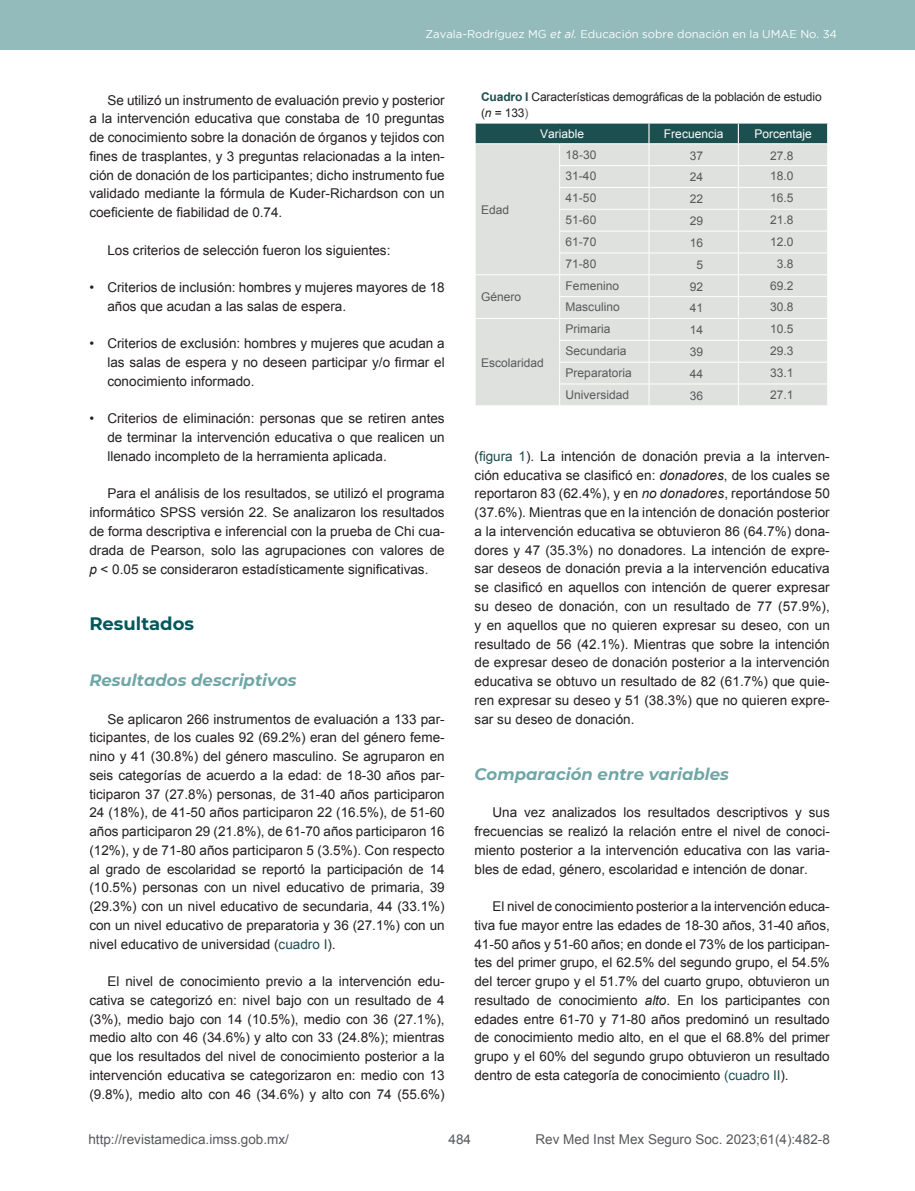
<style>
.page{position:relative;width:915px;height:1191px;background:#fff}
.page>*{position:absolute;margin:0;border:0;box-sizing:border-box;transform-origin:0 0}
.t1{font:700 18px "Montserrat";color:#01585b}
.t2{font:italic 700 16.5px "Montserrat";color:#70a6a6}
.t3{font:13.5px/18.8px "Arial";color:#231f20;text-align:justify}
.t4{font:13.5px "Arial";color:#58595b}
.t5{font:12px "Arial";color:#58595b}
.t6{font:12px/16.5px "Arial";letter-spacing:-.01em;color:#231f20}
.t7{font:12px "Arial";color:#fff}
.t8{font:11.25px "Gotham";color:#fff}
.s1{font-style:inherit}
.s2{font-style:italic}
.s3{color:#1c4f4f}
.s4{font-weight:700;color:#1c4f4f}
.s5{color:#58595b}
</style>
<div class="page">
<div style="left:0;top:0;width:914px;height:50px;background:#93bbbb"></div>
<svg style="left:475px;top:123px;width:353px;height:282px;background:#d2d8d5"></svg>
<p class="t8" style="left:425px;top:28px;width:413px">Zavala-R<span class="s1">o</span>dríguez MG <span class="s2">et al.</span> Educación sobre donación en la UMAE No. 34</p>
<p class="t3" style="left:89px;top:91px;width:357px;text-indent:18px">Se utilizó un instrumento de evaluación previo y posterior a la intervención educativa que constaba de 10 preguntas de conocimiento sobre la donación de órganos y tejidos con fines de trasplantes, y 3 preguntas relacionadas a la inten&shy;ción de donación de los participantes; dicho instrumento fue validado mediante la fórmula de Kuder-Richardson con un coeficiente de fiabilidad de 0.74.</p>
<p class="t3" style="left:107px;top:241px;width:284px">Los criterios de selección fueron los siguientes:</p>
<p class="t3" style="left:107px;top:278px;width:339px;text-indent:-18px">• Criterios de inclusión: hombres y mujeres mayores de 18 años que acudan a las salas de espera.</p>
<p class="t3" style="left:107px;top:334px;width:339px;text-indent:-18px">• Criterios de exclusión: hombres y mujeres que acudan a las salas de espera y no deseen participar y/o firmar el conocimiento informado.</p>
<p class="t3" style="left:107px;top:409px;width:339px;text-indent:-18px">• Criterios de eliminación: personas que se retiren antes de terminar la intervención educativa o que realicen un llenado incompleto de la herramienta aplicada.</p>
<p class="t3" style="left:89px;top:484px;width:357px;text-indent:18px">Para el análisis de los resultados, se utilizó el programa informático SPSS versión 22. Se analizaron los resultados de forma descriptiva e inferencial con la prueba de Chi cua&shy;drada de Pearson, solo las agrupaciones con valores de <span class="s2">p</span> &lt; 0.05 se consideraron estadísticamente significativas.</p>
<h1 class="t1" style="left:89px;top:610px;width:106px">Resultados</h1>
<p class="t2" style="left:89px;top:668px;width:209px">Resultados descriptivos</p>
<p class="t3" style="left:89px;top:709px;width:357px;text-indent:18px">Se aplicaron 266 instrumentos de evaluación a 133 par&shy;ticipantes, de los cuales 92 (69.2%) eran del género feme&shy;nino y 41 (30.8%) del género masculino. Se agruparon en seis categorías de acuerdo a la edad: de 18-30 años par&shy;ticiparon 37 (27.8%) personas, de 31-40 años participaron 24 (18%), de 41-50 años participaron 22 (16.5%), de 51-60 años participaron 29 (21.8%), de 61-70 años participaron 16 (12%), y de 71-80 años participaron 5 (3.5%). Con respecto al grado de escolaridad se reportó la participación de 14 (10.5%) personas con un nivel educativo de primaria, 39 (29.3%) con un nivel educativo de secundaria, 44 (33.1%) con un nivel educativo de preparatoria y 36 (27.1%) con un nivel educativo de universidad (<span class="s3">cuadro I</span>).</p>
<p class="t3" style="left:89px;top:972px;width:357px;text-indent:18px">El nivel de conocimiento previo a la intervención edu&shy;cativa se categorizó en: nivel bajo con un resultado de 4 (3%), medio bajo con 14 (10.5%), medio con 36 (27.1%), medio alto con 46 (34.6%) y alto con 33 (24.8%); mientras que los resultados del nivel de conocimiento posterior a la intervención educativa se categorizaron en: medio con 13 (9.8%), medio alto con 46 (34.6%) y alto con 74 (55.6%)</p>
<p class="t6" style="left:481px;top:88px;width:342px"><span class="s4">Cuadro I</span> Características demográficas de la población de estudio (<span class="s2">n</span> = 133<span class="s5">)</span></p>
<p class="t7" style="left:540px;top:126px;width:46px">Variable</p>
<p class="t7" style="left:663px;top:126px;width:61px">Frecuencia</p>
<p class="t7" style="left:754px;top:126px;width:59px">Porcentaje</p>
<p class="t5" style="left:481px;top:202px;width:30px">Edad</p>
<p class="t5" style="left:481px;top:289px;width:42px">Género</p>
<p class="t5" style="left:481px;top:354px;width:64px">Escolaridad</p>
<p class="t5" style="left:565px;top:146px;width:32px">18-30</p>
<p class="t5" style="left:689px;top:147px;width:15px">37</p>
<p class="t5" style="left:769px;top:147px;width:25px">27.8</p>
<p class="t5" style="left:565px;top:168px;width:32px">31-40</p>
<p class="t5" style="left:689px;top:169px;width:15px">24</p>
<p class="t5" style="left:769px;top:168px;width:25px">18.0</p>
<p class="t5" style="left:565px;top:190px;width:32px">41-50</p>
<p class="t5" style="left:689px;top:191px;width:15px">22</p>
<p class="t5" style="left:769px;top:190px;width:25px">16.5</p>
<p class="t5" style="left:565px;top:212px;width:32px">51-60</p>
<p class="t5" style="left:689px;top:213px;width:15px">29</p>
<p class="t5" style="left:769px;top:212px;width:25px">21.8</p>
<p class="t5" style="left:565px;top:234px;width:32px">61-70</p>
<p class="t5" style="left:689px;top:235px;width:15px">16</p>
<p class="t5" style="left:769px;top:234px;width:25px">12.0</p>
<p class="t5" style="left:565px;top:256px;width:32px">71-80</p>
<p class="t5" style="left:696px;top:257px;width:8px">5</p>
<p class="t5" style="left:776px;top:256px;width:18px">3.8</p>
<p class="t5" style="left:565px;top:277px;width:55px">Femenino</p>
<p class="t5" style="left:689px;top:278px;width:15px">92</p>
<p class="t5" style="left:769px;top:277px;width:25px">69.2</p>
<p class="t5" style="left:565px;top:299px;width:56px">Masculino</p>
<p class="t5" style="left:689px;top:300px;width:15px">41</p>
<p class="t5" style="left:769px;top:299px;width:25px">30.8</p>
<p class="t5" style="left:565px;top:321px;width:46px">Primaria</p>
<p class="t5" style="left:689px;top:322px;width:15px">14</p>
<p class="t5" style="left:769px;top:321px;width:25px">10.5</p>
<p class="t5" style="left:565px;top:343px;width:62px">Secundaria</p>
<p class="t5" style="left:689px;top:344px;width:15px">39</p>
<p class="t5" style="left:769px;top:343px;width:25px">29.3</p>
<p class="t5" style="left:565px;top:365px;width:68px">Preparatoria</p>
<p class="t5" style="left:689px;top:366px;width:15px">44</p>
<p class="t5" style="left:769px;top:365px;width:25px">33.1</p>
<p class="t5" style="left:565px;top:386px;width:65px">Universidad</p>
<p class="t5" style="left:689px;top:388px;width:15px">36</p>
<p class="t5" style="left:769px;top:386px;width:25px">27.1</p>
<p class="t3" style="left:474px;top:447px;width:357px">(<span class="s3">figura 1</span>). La intención de donación previa a la interven&shy;ción educativa se clasificó en: <span class="s2">donadores</span>, de los cuales se reportaron 83 (62.4%), y en <span class="s2">no donadores</span>, reportándose 50 (37.6%). Mientras que en la intención de donación posterior a la intervención educativa se obtuvieron 86 (64.7%) dona&shy;dores y 47 (35.3%) no donadores. La intención de expre&shy;sar deseos de donación previa a la intervención educativa se clasificó en aquellos con intención de querer expresar su deseo de donación, con un resultado de 77 (57.9%), y en aquellos que no quieren expresar su deseo, con un resultado de 56 (42.1%). Mientras que sobre la intención de expresar deseo de donación posterior a la intervención educativa se obtuvo un resultado de 82 (61.7%) que quie&shy;ren expresar su deseo y 51 (38.3%) que no quieren expre&shy;sar su deseo de donación.</p>
<p class="t2" style="left:474px;top:762px;width:256px">Comparación entre variables</p>
<p class="t3" style="left:474px;top:803px;width:357px;text-indent:18px">Una vez analizados los resultados descriptivos y sus frecuencias se realizó la relación entre el nivel de conoci&shy;miento posterior a la intervención educativa con las varia&shy;bles de edad, género, escolaridad e intención de donar.</p>
<p class="t3" style="left:474px;top:897px;width:357px;text-indent:18px">El nivel de conocimiento posterior a la intervención educa&shy;tiva fue mayor entre las edades de 18-30 años, 31-40 años, 41-50 años y 51-60 años; en donde el 73% de los participan&shy;tes del primer grupo, el 62.5% del segundo grupo, el 54.5% del tercer grupo y el 51.7% del cuarto grupo, obtuvieron un resultado de conocimiento <span class="s2">alto</span>. En los participantes con edades entre 61-70 y 71-80 años predominó un resultado de conocimiento medio alto, en el que el 68.8% del primer grupo y el 60% del segundo grupo obtuvieron un resultado dentro de esta categoría de conocimiento <span class="s3">(cuadro II</span>).</p>
<p class="t4" style="left:88px;top:1130px;width:202px">http://revistamedica.imss.gob.mx/</p>
<p class="t4" style="left:535px;top:1130px;width:296px">Rev Med Inst Mex Seguro Soc. 2023;61(4):482-8</p>
<p class="t4" style="left:448px;top:1130px;width:24px">484</p>
</div>
